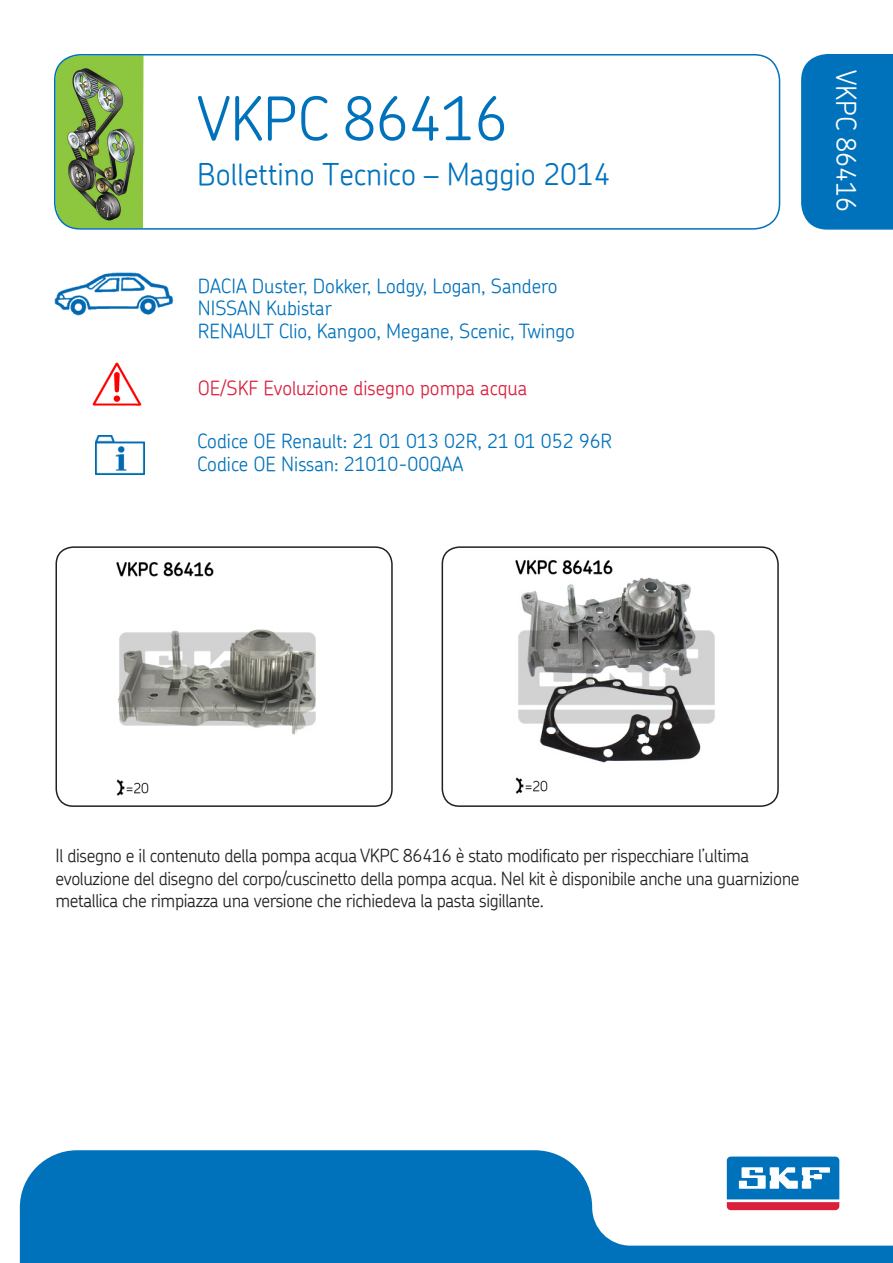
<style>
.page{position:relative;width:893px;height:1263px;background:#fff}
.page>*{position:absolute;margin:0;border:0;box-sizing:border-box;transform-origin:0 0}
.aa_title_head{font:300 60px "SKF Chevin";letter-spacing:-.005em;color:#0072bc}
.ab_title_month{font:300 30px "SKF Chevin";color:#0072bc}
.ac_title_head_side{font:300 27px "SKF Chevin";color:#fff}
.ad_icon_title{font:300 19.5px "SKF Chevin";color:#0072bc}
.ae_icon_title_red{font:300 19.5px "SKF Chevin";color:#da1f3d}
.ai_body{font:300 18px/22.5px "SKF Chevin";letter-spacing:-.02em;color:#231f20}
</style>
<div class="page">
<img style="left:55px;top:55px;width:89px;height:172px">
<img style="left:54px;top:272px;width:119px;height:43px">
<img style="left:92px;top:362px;width:50px;height:44px">
<div style="left:801px;top:54px;width:92px;height:176px;background:#0072bc"></div>
<img style="left:66px;top:65px;width:74px;height:158px">
<div style="left:54px;top:54px;width:726px;height:176px;border:2px solid #0072bc;border-radius:26px"></div>
<img style="left:95px;top:435px;width:49px;height:39px">
<img style="left:116px;top:562px;width:200px;height:234px">
<div style="left:55px;top:546px;width:338px;height:261px;border:2px solid #231f20;border-radius:17px"></div>
<img style="left:515px;top:560px;width:200px;height:234px">
<div style="left:442px;top:546px;width:337px;height:261px;border:2px solid #231f20;border-radius:17px"></div>
<svg style="left:20px;top:1150px;width:873px;height:113px;fill:#0072bc"></svg>
<svg style="left:724px;top:1154px;width:118px;height:59px"></svg>
<svg style="left:727px;top:1156px;width:112px;height:54px"></svg>
<p class="aa_title_head" style="left:197px;top:80px;width:312px">VKPC 86416</p>
<p class="ab_title_month" style="left:197px;top:155px;width:415px">Bollettino Tecnico – Maggio 2014</p>
<p class="ad_icon_title" style="left:198px;top:273px;width:361px">DACIA Duster, Dokker, Lodgy, Logan, Sandero</p>
<p class="ad_icon_title" style="left:198px;top:295px;width:136px">NISSAN Kubistar</p>
<p class="ad_icon_title" style="left:198px;top:318px;width:379px">RENAULT Clio, Kangoo, Megane, Scenic, Twingo</p>
<p class="ae_icon_title_red" style="left:198px;top:375px;width:331px">OE/SKF Evoluzione disegno pompa acqua</p>
<p class="ad_icon_title" style="left:197px;top:429px;width:417px">Codice OE Renault: 21 01 013 02R, 21 01 052 96R</p>
<p class="ad_icon_title" style="left:197px;top:451px;width:268px">Codice OE Nissan: 21010-00QAA</p>
<p class="ac_title_head_side" style="left:864px;top:70px;width:144px;rotate:90deg">VKPC 86416</p>
<p class="ai_body" style="left:56px;top:844px;width:746px">Il disegno e il contenuto della pompa acqua VKPC 86416 è stato modificato per rispecchiare l’ultima evoluzione del disegno del corpo/cuscinetto della pompa acqua. Nel kit è disponibile anche una guarnizione metallica che rimpiazza una versione che richiedeva la pasta sigillante.</p>
</div>
